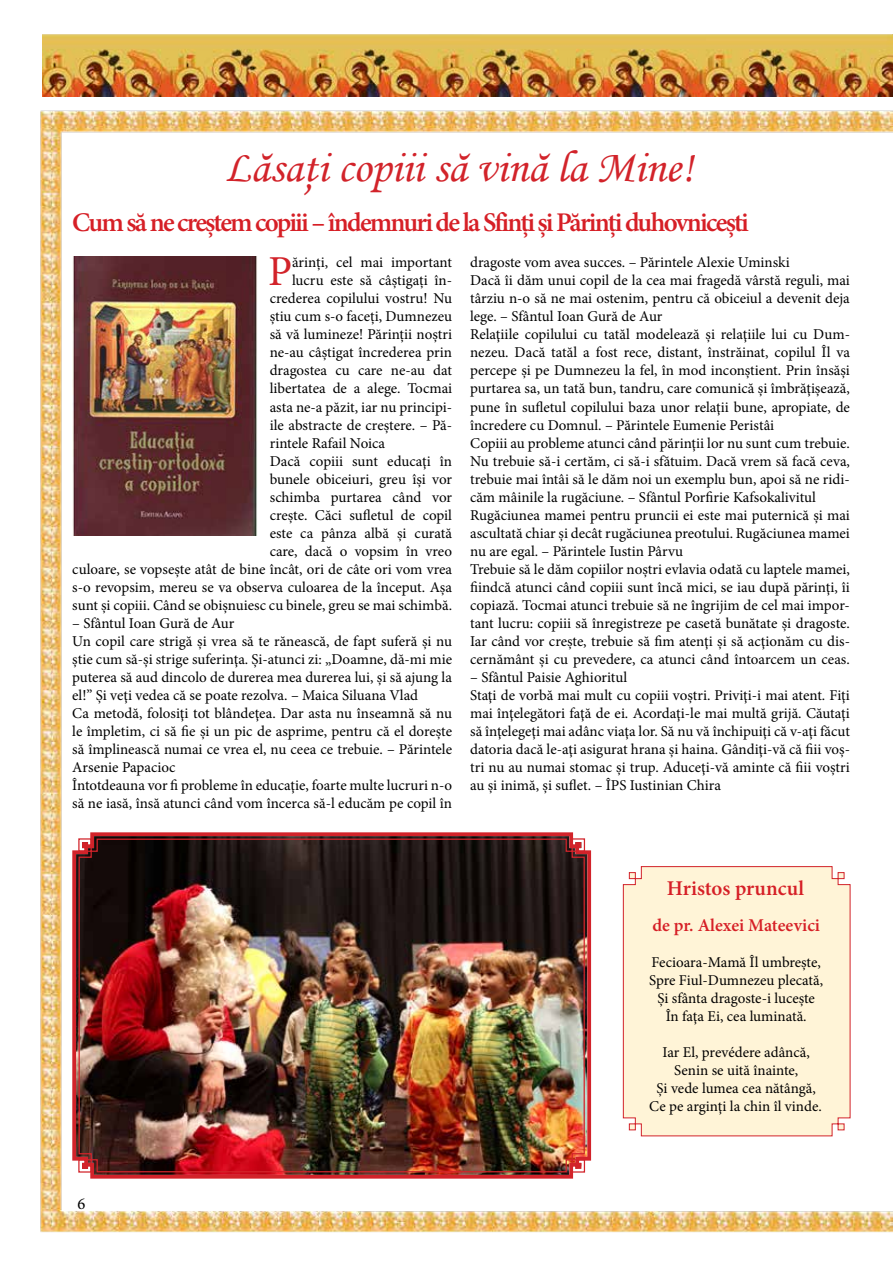
<style>
.page{position:relative;width:893px;height:1263px;background:#fff}
.page>*{position:absolute;margin:0;border:0;box-sizing:border-box;transform-origin:0 0}
.t1{font:45px "Monotype Corsiva";color:#d2232a}
.t2{font:42.75px "Minion Pro";color:#d2232a}
.t3{font:600 27px "Minion Pro";letter-spacing:-.065em;color:#d61f26}
.t4{font:600 21px "Minion Pro";color:#d61f26}
.t5{font:600 18px "Minion Pro";color:#d61f26}
.t6{font:16.5px "Minion Pro";color:#000}
.t7{font:15px/18px "Minion Pro";color:#000}
</style>
<div class="page">
<img style="left:40px;top:34px;width:853px;height:1199px">
<div style="left:538px;top:1175px;width:41px;height:20px;background:#fff"></div>
<svg style="left:70px;top:830px;width:523px;height:350px"></svg>
<img style="left:78px;top:838px;width:508px;height:335px">
<img style="left:72px;top:257px;width:185px;height:278px">
<div style="left:623px;top:866px;width:228px;height:271px;background:#fff4d7"></div>
<h1 class="t1" style="left:225px;top:140px;width:470px">Lăsati copiii să vină la Mine!</h1>
<h1 class="t1" style="left:303px;top:147px;width:11px">,</h1>
<h3 class="t3" style="left:72px;top:204px;width:678px">Cum să ne creștem copiii – îndemnuri de la Sfinți și Părinți duhovnicești</h3>
<h2 class="t2" style="left:268px;top:243px;width:26px">P</h2>
<p class="t7" style="left:292px;top:254px;width:162px">ărinți, cel mai important</p>
<p class="t7" style="left:470px;top:254px;width:381px">dragoste vom avea succes. – Părintele Alexie Uminski<br>Dacă îi dăm unui copil de la cea mai fragedă vârstă reguli, mai târziu n-o să ne mai ostenim, pentru că obiceiul a devenit deja lege. – Sfântul Ioan Gură de Aur<br>Relaţiile copilului cu tatăl modelează şi relaţiile lui cu Dum&shy;nezeu. Dacă tatăl a fost rece, distant, înstrăinat, copilul Îl va percepe şi pe Dumnezeu la fel, în mod inconştient. Prin însăşi purtarea sa, un tată bun, tandru, care comunică şi îmbrăţişează, pune în sufletul copilului baza unor relaţii bune, apropiate, de încredere cu Domnul. – Părintele Eumenie Peristâi<br>Copiii au probleme atunci când părinţii lor nu sunt cum trebuie.<br>Nu trebuie să-i certăm, ci să-i sfătuim. Dacă vrem să facă ceva, trebuie mai întâi să le dăm noi un exemplu bun, apoi să ne ridi&shy;căm mâinile la rugăciune. – Sfântul Porfirie Kafsokalivitul Rugăciunea mamei pentru pruncii ei este mai puternică şi mai ascultată chiar și decât rugăciunea preotului. Rugăciunea mamei nu are egal. – Părintele Iustin Pârvu<br>Trebuie să le dăm copiilor noştri evlavia odată cu laptele mamei, fiindcă atunci când copiii sunt încă mici, se iau după părinţi, îi copiază. Tocmai atunci trebuie să ne îngrijim de cel mai impor&shy;tant lucru: copiii să înregistreze pe casetă bunătate şi dragoste.<br>Iar când vor creşte, trebuie să fim atenţi şi să acţionăm cu dis&shy;cernământ şi cu prevedere, ca atunci când întoarcem un ceas.</p>
<p class="t7" style="left:470px;top:668px;width:381px">– Sfântul Paisie Aghioritul<br>Staţi de vorbă mai mult cu copiii voştri. Priviţi-i mai atent. Fiţi mai înţelegători faţă de ei. Acordaţi-le mai multă grijă. Căutaţi să înţelegeţi mai adânc viaţa lor. Să nu vă închipuiţi că v-aţi făcut datoria dacă le-aţi asigurat hrana şi haina. Gândiţi-vă că fiii voş&shy;tri nu au numai stomac şi trup. Aduceţi-vă aminte că fiii voştri au şi inimă, şi suflet. – ÎPS Iustinian Chira</p>
<p class="t7" style="left:292px;top:272px;width:162px">lucru este să câștigați în-</p>
<p class="t7" style="left:270px;top:290px;width:184px">crederea copilului vostru! Nu</p>
<p class="t7" style="left:270px;top:308px;width:184px">știu cum s-o faceți, Dumnezeu</p>
<p class="t7" style="left:270px;top:326px;width:184px">să vă lumineze! Părinții noștri</p>
<p class="t7" style="left:270px;top:344px;width:184px">ne-au câștigat încrederea prin</p>
<p class="t7" style="left:270px;top:362px;width:184px">dragostea cu care ne-au dat</p>
<p class="t7" style="left:270px;top:380px;width:184px">libertatea de a alege. Tocmai</p>
<p class="t7" style="left:270px;top:398px;width:184px">asta ne-a păzit, iar nu principi-</p>
<p class="t7" style="left:270px;top:416px;width:184px">ile abstracte de creștere. – Pă-</p>
<p class="t7" style="left:270px;top:434px;width:117px">rintele Rafail Noica</p>
<p class="t7" style="left:270px;top:452px;width:184px">Dacă copiii sunt educaţi în</p>
<p class="t7" style="left:270px;top:470px;width:184px">bunele obiceiuri, greu îşi vor</p>
<p class="t7" style="left:270px;top:488px;width:184px">schimba purtarea când vor</p>
<p class="t7" style="left:270px;top:506px;width:184px">creşte. Căci sufletul de copil</p>
<p class="t7" style="left:270px;top:524px;width:184px">este ca pânza albă şi curată</p>
<p class="t7" style="left:270px;top:542px;width:184px">care, dacă o vopsim în vreo</p>
<p class="t7" style="left:72px;top:560px;width:381px">culoare, se vopseşte atât de bine încât, ori de câte ori vom vrea</p>
<p class="t7" style="left:72px;top:578px;width:381px">s-o revopsim, mereu se va observa culoarea de la început. Aşa</p>
<p class="t7" style="left:72px;top:596px;width:381px">sunt şi copiii. Când se obişnuiesc cu binele, greu se mai schimbă.</p>
<p class="t7" style="left:72px;top:614px;width:381px">– Sfântul Ioan Gură de Aur<br>Un copil care strigă și vrea să te rănească, de fapt suferă şi nu ştie cum să-şi strige suferinţa. Şi-atunci zi: „Doamne, dă-mi mie puterea să aud dincolo de durerea mea durerea lui, şi să ajung la el!” Şi veţi vedea că se poate rezolva. – Maica Siluana Vlad<br>Ca metodă, folosiţi tot blândeţea. Dar asta nu înseamnă să nu le împletim, ci să fie şi un pic de asprime, pentru că el doreşte să împlinească numai ce vrea el, nu ceea ce trebuie. – Părintele Arsenie Papacioc<br>Întotdeauna vor fi probleme în educaţie, foarte multe lucruri n-o să ne iasă, însă atunci când vom încerca să-l educăm pe copil în</p>
<p class="t6" style="left:78px;top:1193px;width:9px">6</p>
<h3 class="t4" style="left:667px;top:874px;width:139px">Hristos pruncul</h3>
<p class="t5" style="left:652px;top:913px;width:169px">de pr. Alexei Mateevici</p>
<p class="t7" style="left:649px;top:953px;width:176px;text-align:center">Fecioara-Mamă Îl umbreşte,<br>Spre Fiul-Dumnezeu plecată,<br>Şi sfânta dragoste-i luceşte<br>În faţa Ei, cea luminată.</p>
<p class="t7" style="left:649px;top:1043px;width:174px;text-align:center">Iar El, prevédere adâncă,<br>Senin se uită înainte,<br>Şi vede lumea cea nătângă,<br>Ce pe arginţi la chin îl vinde.</p>
</div>
